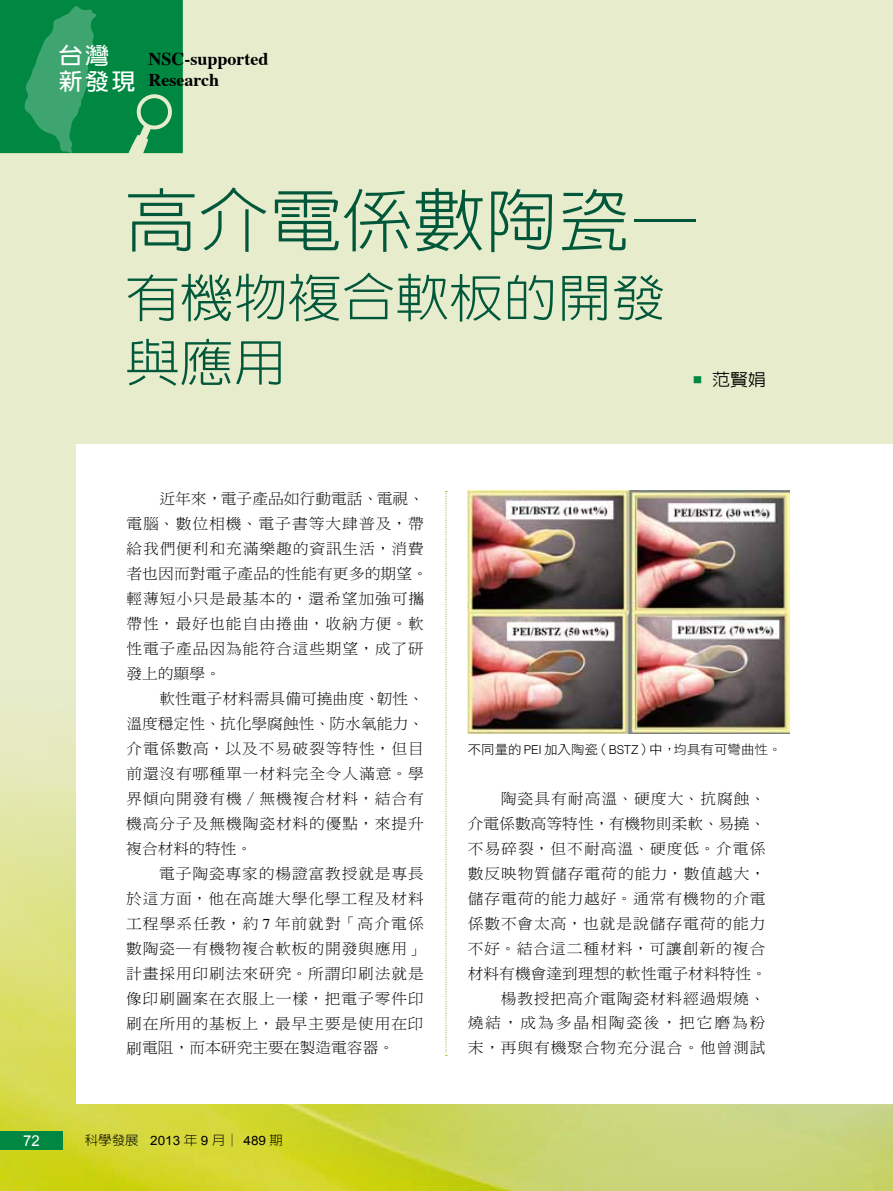
<style>
.page{position:relative;width:893px;height:1191px;background:#fff}
.page>*{position:absolute;margin:0;border:0;box-sizing:border-box;transform-origin:0 0}
.t1{font:300 68.4px "AR New Hei B5";color:#00573a;scale:1.05 1}
.t2{font:300 51.3px/64.8px "AR New Hei B5";color:#00573a;scale:1.05 1}
.t3{font:700 22.8px/25.5px "AR New Hei B5";color:#fff;scale:1.05 1}
.t4{font:700 18px/21px "Times";color:#000}
.t5{font:500 17.1px "AR New Hei B5";color:#000;scale:1.05 1}
.t6{font:15px/24.9px "DF Ming Std W3";letter-spacing:.055em;color:#000;text-align:justify;scale:1.05 1}
.t7{font:15px "Arial";color:#fff}
.t8{font:12.9px "DF Hei Std W3";color:#000;scale:1.05 1}
.t9{font:300 12.9px "AR New Hei B5";color:#000;scale:1.05 1}
.s1{font-family:"Times"}
.s2{font-family:"Arial";font-weight:400}
.s3{font-family:"Helvetica";font-weight:300;font-size:12.3px}
</style>
<div class="page">
<img style="left:0;top:0;width:893px;height:1191px">
<svg style="left:0;top:0;width:183px;height:154px;background:#149150"></svg>
<div style="left:0;top:1131px;width:62px;height:18px;background:#008842"></div>
<div style="left:77px;top:444px;width:816px;height:659px;background:#fff"></div>
<svg style="left:445px;top:491px;width:2px;height:564px"></svg>
<img style="left:468px;top:491px;width:321px;height:242px">
<h3 class="t3" style="left:59px;top:43px;width:75px">台灣新發現</h3>
<p class="t4" style="left:148px;top:47px;width:122px">NSC-supported<br>Research</p>
<h1 class="t1" style="left:125px;top:186px;width:550px">高介電係數陶瓷—</h1>
<h2 class="t2" style="left:125px;top:265px;width:516px">有機物複合軟板的開發與應用</h2>
<p class="t5" style="left:693px;top:371px;width:71px"><sup>■</sup> 范賢娟</p>
<p class="t6" style="left:126px;top:486px;width:289px;text-align:left;text-indent:33px">近年來，電子產品如行動電話、電視、電腦、數位相機、電子書等大肆普及，帶給我們便利和充滿樂趣的資訊生活，消費者也因而對電子產品的性能有更多的期望。輕薄短小只是最基本的，還希望加強可攜帶性，最好也能自由捲曲，收納方便。軟性電子產品因為能符合這些期望，成了研發上的顯學。</p>
<p class="t6" style="left:126px;top:686px;width:285px;text-indent:33px">軟性電子材料需具備可撓曲度、韌性、溫度穩定性、抗化學腐蝕性、防水氧能力、介電係數高，以及不易破裂等特性，但目前還沒有哪種單一材料完全令人滿意。學界傾向開發有機／無機複合材料，結合有機高分子及無機陶瓷材料的優點，來提升複合材料的特性。</p>
<p class="t6" style="left:126px;top:860px;width:285px;text-indent:33px">電子陶瓷專家的楊證富教授就是專長於這方面，他在高雄大學化學工程及材料工程學系任教，約 <span class="s1">7</span> 年前就對「高介電係數陶瓷—有機物複合軟板的開發與應用」計畫採用印刷法來研究。所謂印刷法就是像印刷圖案在衣服上一樣，把電子零件印刷在所用的基板上，最早主要是使用在印刷電阻，而本研究主要在製造電容器。</p>
<p class="t7" style="left:23px;top:1131px;width:18px">72</p>
<p class="t9" style="left:85px;top:1133px;width:190px">科學發展 <span class="s2">2013</span> 年 <span class="s2">9</span> 月│ <span class="s2">489</span> 期</p>
<p class="t8" style="left:468px;top:742px;width:300px">不同量的 <span class="s3">PEI</span> 加入陶瓷（<span class="s3">BSTZ</span>）中，均具有可彎曲性。</p>
<p class="t6" style="left:468px;top:786px;width:287px;text-align:right">陶瓷具有耐高溫、硬度大、抗腐蝕、<br>介電係數高等特性，有機物則柔軟、易撓、不易碎裂，但不耐高溫、硬度低。介電係數反映物質儲存電荷的能力，數值越大，儲存電荷的能力越好。通常有機物的介電係數不會太高，也就是說儲存電荷的能力不好。結合這二種材料，可讓創新的複合材料有機會達到理想的軟性電子材料特性。楊教授把高介電陶瓷材料經過煆燒、<br>燒結，成為多晶相陶瓷後，把它磨為粉末，再與有機聚合物充分混合。他曾測試</p>
</div>
